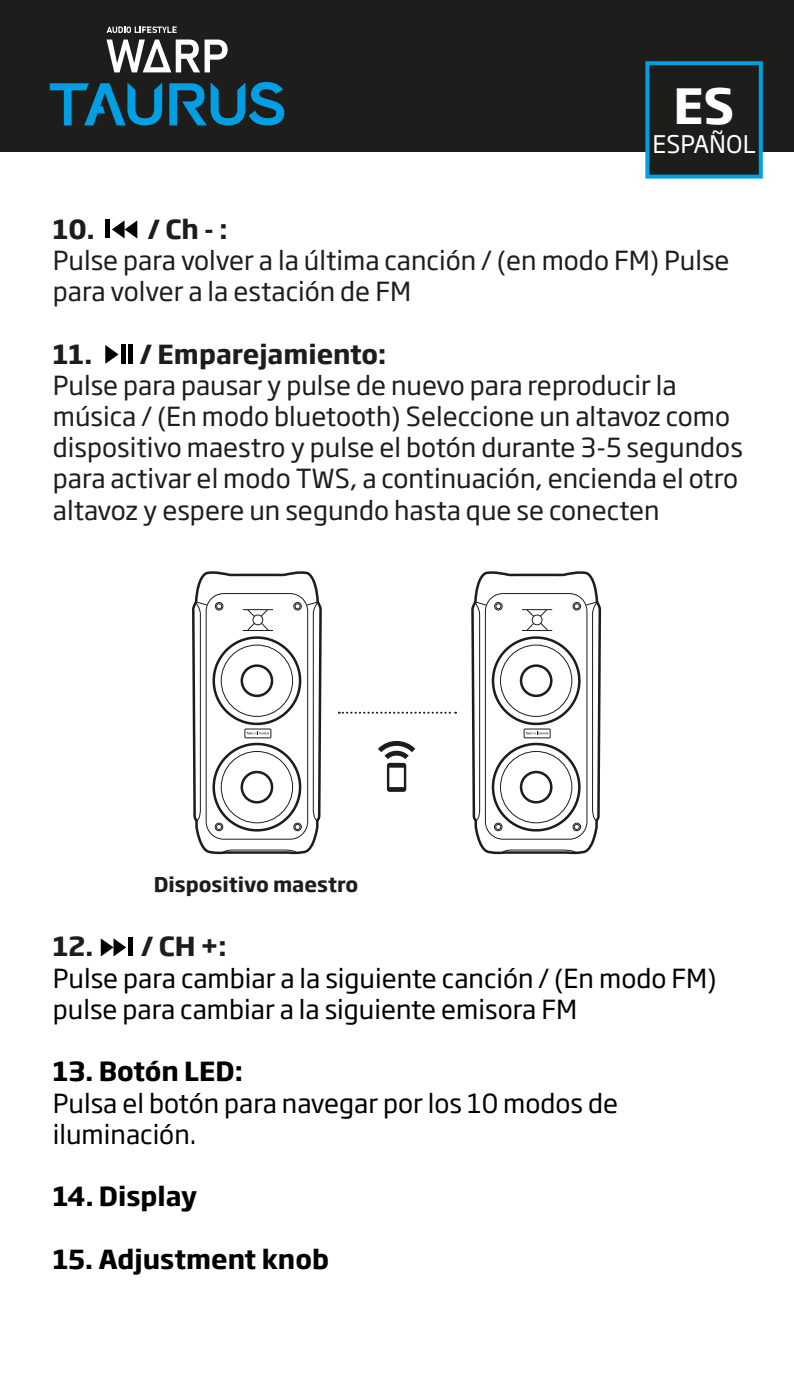
<style>
.page{position:relative;width:794px;height:1395px;background:#fff}
.page>*{position:absolute;margin:0;border:0;box-sizing:border-box;transform-origin:0 0}
.t1{font:700 48px "Soho Gothic Pro";color:#fff}
.t2{font:26px/31.2px "Soho Gothic Pro";color:#1d1d1b}
.t3{font:26px/31.2px "Soho Gothic Pro";color:#000101}
.t4{font:700 26px "Soho Gothic Pro";color:#000101}
.t5{font:700 26px "Soho Gothic Pro";color:#1d1d1b}
.t6{font:24px "Soho Gothic Pro";color:#fff}
.t7{font:700 20px "Soho Gothic Pro";color:#1d1d1b}
</style>
<div class="page">
<div style="left:0;top:0;width:794px;height:152px;background:#1d1d1b"></div>
<div style="left:645px;top:61px;width:118px;height:118px;background:#1d1d1b;border:4px solid #009fe3"></div>
<svg style="left:106px;top:40px;width:122px;height:32px"></svg>
<svg style="left:107px;top:27px;width:70px;height:6px"></svg>
<svg style="left:169px;top:82px;width:115px;height:43px"></svg>
<svg style="left:50px;top:83px;width:112px;height:42px"></svg>
<svg style="left:112px;top:220px;width:25px;height:18px"></svg>
<hr style="left:106px;top:220px;width:4px;height:18px;background:#000">
<svg style="left:101px;top:938px;width:25px;height:18px"></svg>
<hr style="left:128px;top:937px;width:4px;height:19px;background:#000">
<svg style="left:105px;top:345px;width:14px;height:19px"></svg>
<div style="left:121px;top:344px;width:5px;height:19px;background:#000"></div>
<div style="left:128px;top:344px;width:5px;height:19px;background:#000"></div>
<svg style="left:339px;top:712px;width:117px;height:2px"></svg>
<svg style="left:378px;top:741px;width:37px;height:51px"></svg>
<svg style="left:192px;top:571px;width:130px;height:284px"></svg>
<div style="left:212px;top:636px;width:89px;height:89px;border:3px solid #1d1d1b;border-radius:50%"></div>
<div style="left:240px;top:664px;width:33px;height:33px;border:3px solid #1d1d1b;border-radius:50%"></div>
<div style="left:212px;top:743px;width:89px;height:88px;border:3px solid #1d1d1b;border-radius:50%"></div>
<div style="left:240px;top:771px;width:33px;height:32px;border:3px solid #1d1d1b;border-radius:50%"></div>
<svg style="left:217px;top:825px;width:4px;height:4px"></svg>
<svg style="left:295px;top:825px;width:5px;height:4px"></svg>
<svg style="left:217px;top:604px;width:4px;height:4px"></svg>
<div style="left:215px;top:602px;width:8px;height:8px;border:1px solid #1d1d1b;border-radius:50%"></div>
<div style="left:293px;top:602px;width:9px;height:8px;border:1px solid #1d1d1b;border-radius:50%"></div>
<div style="left:293px;top:823px;width:9px;height:8px;border:1px solid #1d1d1b;border-radius:50%"></div>
<div style="left:215px;top:823px;width:8px;height:8px;border:1px solid #1d1d1b;border-radius:50%"></div>
<svg style="left:295px;top:603px;width:5px;height:6px"></svg>
<svg style="left:246px;top:610px;width:23px;height:20px"></svg>
<svg style="left:222px;top:849px;width:76px;height:5px"></svg>
<hr style="left:243px;top:630px;width:30px;height:1px;background:#1d1d1b">
<hr style="left:243px;top:609px;width:30px;height:1px;background:#1d1d1b">
<svg style="left:247px;top:732px;width:22px;height:2px"></svg>
<div style="left:245px;top:729px;width:26px;height:9px;border:1px solid #1d1d1b"></div>
<svg style="left:195px;top:601px;width:12px;height:220px"></svg>
<svg style="left:306px;top:602px;width:12px;height:219px"></svg>
<svg style="left:471px;top:571px;width:131px;height:284px"></svg>
<div style="left:492px;top:636px;width:88px;height:89px;border:3px solid #1d1d1b;border-radius:50%"></div>
<div style="left:520px;top:664px;width:32px;height:33px;border:3px solid #1d1d1b;border-radius:50%"></div>
<div style="left:492px;top:743px;width:88px;height:88px;border:3px solid #1d1d1b;border-radius:50%"></div>
<div style="left:520px;top:771px;width:32px;height:32px;border:3px solid #1d1d1b;border-radius:50%"></div>
<svg style="left:496px;top:825px;width:4px;height:4px"></svg>
<svg style="left:575px;top:825px;width:4px;height:4px"></svg>
<svg style="left:496px;top:604px;width:4px;height:4px"></svg>
<div style="left:494px;top:602px;width:8px;height:8px;border:1px solid #1d1d1b;border-radius:50%"></div>
<div style="left:573px;top:602px;width:8px;height:8px;border:1px solid #1d1d1b;border-radius:50%"></div>
<div style="left:573px;top:823px;width:8px;height:8px;border:1px solid #1d1d1b;border-radius:50%"></div>
<div style="left:494px;top:823px;width:8px;height:8px;border:1px solid #1d1d1b;border-radius:50%"></div>
<svg style="left:574px;top:603px;width:5px;height:6px"></svg>
<svg style="left:526px;top:610px;width:22px;height:20px"></svg>
<svg style="left:501px;top:849px;width:76px;height:5px"></svg>
<hr style="left:522px;top:630px;width:30px;height:1px;background:#1d1d1b">
<hr style="left:522px;top:609px;width:30px;height:1px;background:#1d1d1b">
<svg style="left:526px;top:732px;width:22px;height:2px"></svg>
<div style="left:524px;top:729px;width:26px;height:9px;border:1px solid #1d1d1b"></div>
<svg style="left:474px;top:601px;width:13px;height:220px"></svg>
<svg style="left:585px;top:602px;width:13px;height:219px"></svg>
<h1 class="t1" style="left:673px;top:68px;width:63px">ES</h1>
<p class="t6" style="left:652px;top:125px;width:105px">ESPAÑOL</p>
<p class="t5" style="left:53px;top:208px;width:176px">10. / Ch - :</p>
<p class="t2" style="left:53px;top:243px;width:678px">Pulse para volver a la última canción / (en modo FM) Pulse para volver a la estación de FM</p>
<p class="t5" style="left:53px;top:333px;width:335px">11. / Emparejamiento:</p>
<p class="t2" style="left:53px;top:368px;width:691px">Pulse para pausar y pulse de nuevo para reproducir la música / (En modo bluetooth) Seleccione un altavoz como dispositivo maestro y pulse el botón durante 3-5 segundos para activar el modo TWS, a continuación, encienda el otro altavoz y espere un segundo hasta que se conecten</p>
<p class="t7" style="left:154px;top:869px;width:206px">Dispositivo maestro</p>
<p class="t5" style="left:53px;top:926px;width:175px">12. / CH +:</p>
<p class="t3" style="left:53px;top:961px;width:665px">Pulse para cambiar a la siguiente canción / (En modo FM) pulse para cambiar a la siguiente emisora FM</p>
<p class="t4" style="left:53px;top:1051px;width:191px">13. Botón LED:</p>
<p class="t3" style="left:53px;top:1086px;width:567px">Pulsa el botón para navegar por los 10 modos de iluminación.</p>
<p class="t4" style="left:53px;top:1176px;width:146px">14. Display</p>
<p class="t4" style="left:53px;top:1238px;width:278px">15. Adjustment knob</p>
</div>
